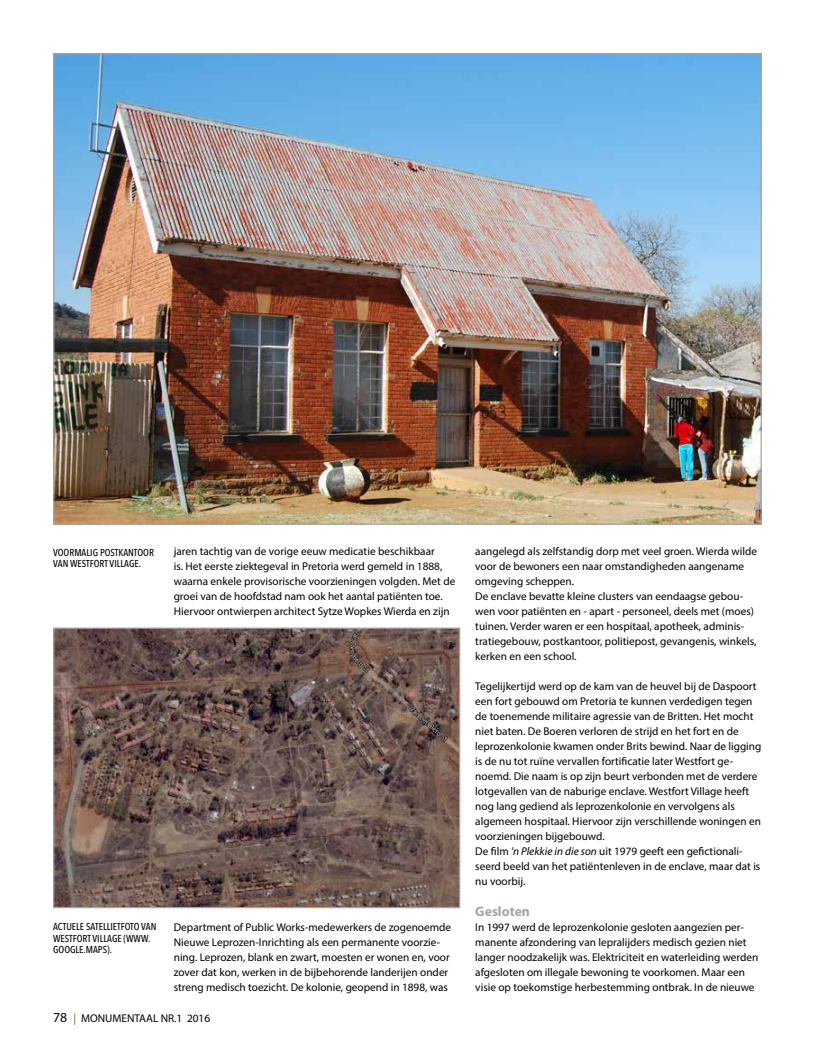
<style>
.page{position:relative;width:815px;height:1053px;background:#fff}
.page>*{position:absolute;margin:0;border:0;box-sizing:border-box;transform-origin:0 0}
.t1{font:700 13.75px "Myriad Pro";color:#aba1a4}
.t2{font:11.25px/15px "Myriad Pro";color:#000}
.t3{font:500 10px/11.2px "Avenir Next Condensed";color:#000}
.s1{font-size:13.75px}
.s2{color:#6e5a2e}
.s3{font-style:italic}
</style>
<div class="page">
<img style="left:55px;top:55px;width:705px;height:467px">
<img style="left:55px;top:629px;width:403px;height:277px">
<div style="left:53px;top:627px;width:407px;height:281px;border:1px solid #aba1a4"></div>
<p class="t3" style="left:53px;top:547px;width:102px">VOORMALIG POSTKANTOOR<br>VAN WESTFORT VILLAGE.</p>
<p class="t2" style="left:174px;top:544px;width:283px">jaren tachtig van de vorige eeuw medicatie beschikbaar<br>is. Het eerste ziektegeval in Pretoria werd gemeld in 1888, waarna enkele provisorische voorzieningen volgden. Met de groei van de hoofdstad nam ook het aantal patiënten toe.<br>Hiervoor ontwierpen architect Sytze Wopkes Wierda en zijn</p>
<p class="t3" style="left:53px;top:921px;width:105px">ACTUELE SATELLIETFOTO VAN<br>WESTFORT VILLAGE (WWW.<br>GOOGLE.MAPS).</p>
<p class="t2" style="left:174px;top:919px;width:279px">Department of Public Works-medewerkers de zogenoemde Nieuwe Leprozen-Inrichting als een permanente voorzie&shy;ning. Leprozen, blank en zwart, moesten er wonen en, voor zover dat kon, werken in de bijbehorende landerijen onder streng medisch toezicht. De kolonie, geopend in 1898, was</p>
<p class="t2" style="left:53px;top:1010px;width:159px"><span class="s1">78</span> <span class="s2">|</span> MONUMENTAAL NR.1 2016</p>
<p class="t2" style="left:475px;top:544px;width:283px">aangelegd als zelfstandig dorp met veel groen. Wierda wilde voor de bewoners een naar omstandigheden aangename omgeving scheppen.<br>De enclave bevatte kleine clusters van eendaagse gebou&shy;wen voor patiënten en - apart - personeel, deels met (moes) tuinen. Verder waren er een hospitaal, apotheek, adminis&shy;tratiegebouw, postkantoor, politiepost, gevangenis, winkels, kerken en een school.</p>
<p class="t2" style="left:475px;top:678px;width:288px">Tegelijkertijd werd op de kam van de heuvel bij de Daspoort een fort gebouwd om Pretoria te kunnen verdedigen tegen de toenemende militaire agressie van de Britten. Het mocht niet baten. De Boeren verloren de strijd en het fort en de leprozenkolonie kwamen onder Brits bewind. Naar de ligging is de nu tot ruïne vervallen fortificatie later Westfort ge&shy;noemd. Die naam is op zijn beurt verbonden met de verdere lotgevallen van de naburige enclave. Westfort Village heeft nog lang gediend als leprozenkolonie en vervolgens als algemeen hospitaal. Hiervoor zijn verschillende woningen en voorzieningen bijgebouwd.<br>De film <span class="s3">'n Plekkie in die son</span> uit 1979 geeft een gefictionali&shy;seerd beeld van het patiëntenleven in de enclave, maar dat is nu voorbij.</p>
<p class="t1" style="left:475px;top:901px;width:56px">Gesloten</p>
<p class="t2" style="left:475px;top:919px;width:284px">In 1997 werd de leprozenkolonie gesloten aangezien per&shy;manente afzondering van lepralijders medisch gezien niet langer noodzakelijk was. Elektriciteit en waterleiding werden afgesloten om illegale bewoning te voorkomen. Maar een visie op toekomstige herbestemming ontbrak. In de nieuwe</p>
</div>
